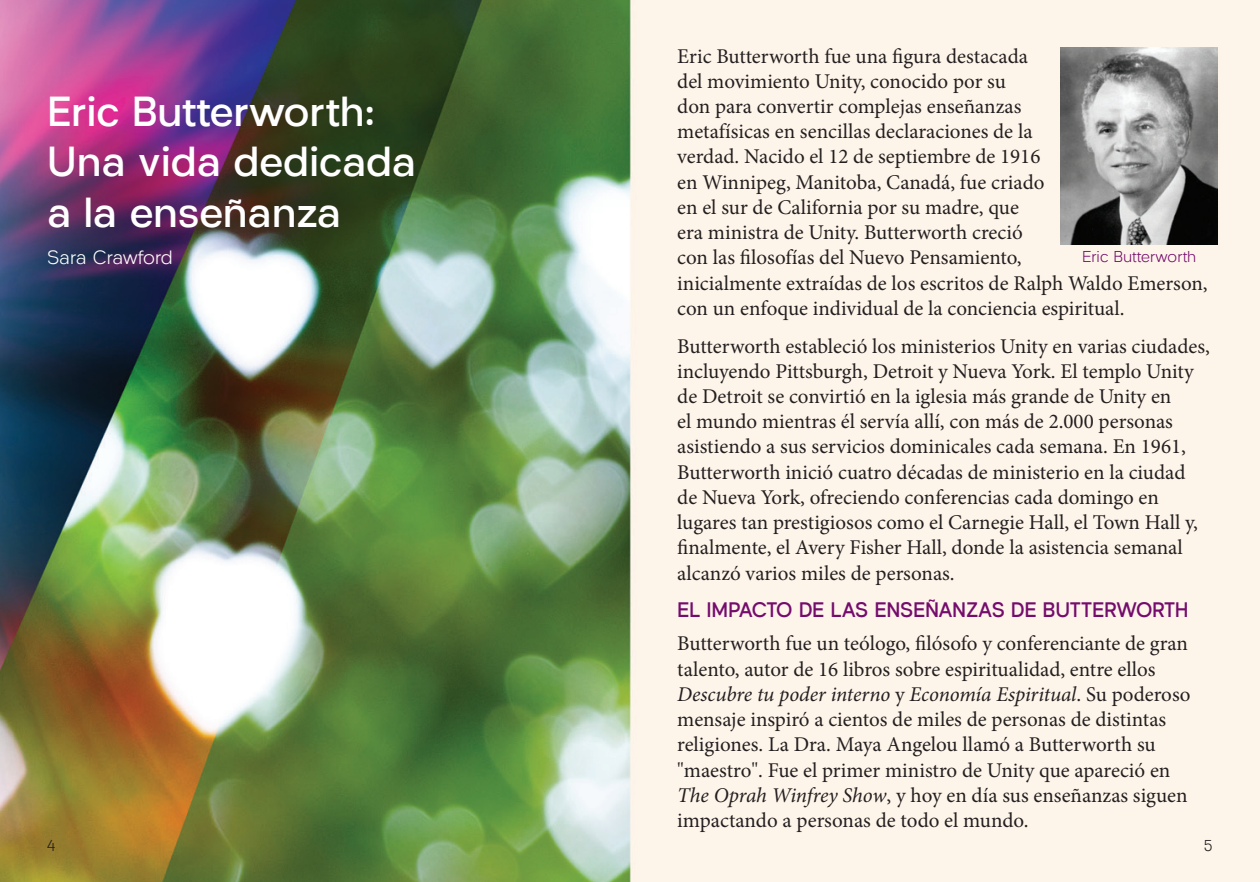
<style>
.page{position:relative;width:1260px;height:882px;background:#fff}
.page>*{position:absolute;margin:0;border:0;box-sizing:border-box;transform-origin:0 0}
.t1{font:600 42px/50.4px "Givonic";letter-spacing:-.01em;color:#fff}
.t2{font:21px/25.2px "Minion Pro";color:#231f20}
.t3{font:600 21px "Givonic";letter-spacing:-.02em;color:#740c6d}
.t4{font:300 19.25px "Givonic";letter-spacing:-.035em;color:#fff}
.t5{font:300 15.75px "Givonic";letter-spacing:-.01em;color:#740c6d}
.t6{font:300 15.75px "Givonic";color:#231f20}
.s1{font-style:italic}
</style>
<div class="page">
<img style="left:0;top:0;width:1260px;height:882px">
<img style="left:1061px;top:47px;width:157px;height:197px">
<h1 class="t1" style="left:47px;top:86px;width:370px">Eric Butterworth:<br>Una vida dedicada a la enseñanza</h1>
<p class="t4" style="left:47px;top:247px;width:127px">Sara Crawford</p>
<p class="t6" style="left:47px;top:836px;width:9px">4</p>
<p class="t2" style="left:677px;top:43px;width:532px">Eric Butterworth fue una figura destacada<br>del movimiento Unity, conocido por su<br>don para convertir complejas enseñanzas<br>metafísicas en sencillas declaraciones de la<br>verdad. Nacido el 12 de septiembre de 1916<br>en Winnipeg, Manitoba, Canadá, fue criado<br>en el sur de California por su madre, que<br>era ministra de Unity. Butterworth creció<br>con las filosofías del Nuevo Pensamiento,<br>inicialmente extraídas de los escritos de Ralph Waldo Emerson, con un enfoque individual de la conciencia espiritual.</p>
<p class="t2" style="left:677px;top:333px;width:534px">Butterworth estableció los ministerios Unity en varias ciudades, incluyendo Pittsburgh, Detroit y Nueva York. El templo Unity de Detroit se convirtió en la iglesia más grande de Unity en<br>el mundo mientras él servía allí, con más de 2.000 personas asistiendo a sus servicios dominicales cada semana. En 1961, Butterworth inició cuatro décadas de ministerio en la ciudad de Nueva York, ofreciendo conferencias cada domingo en lugares tan prestigiosos como el Carnegie Hall, el Town Hall y, finalmente, el Avery Fisher Hall, donde la asistencia semanal alcanzó varios miles de personas.</p>
<p class="t3" style="left:677px;top:597px;width:513px">EL IMPACTO DE LAS ENSEÑANZAS DE BUTTERWORTH</p>
<p class="t2" style="left:677px;top:631px;width:515px">Butterworth fue un teólogo, filósofo y conferenciante de gran talento, autor de 16 libros sobre espiritualidad, entre ellos <span class="s1">Descubre tu poder interno</span> y <span class="s1">Economía Espiritual</span>. Su poderoso mensaje inspiró a cientos de miles de personas de distintas religiones. La Dra. Maya Angelou llamó a Butterworth su "maestro". Fue el primer ministro de Unity que apareció en <span class="s1">The Oprah Winfrey Show</span>, y hoy en día sus enseñanzas siguen impactando a personas de todo el mundo.</p>
<p class="t5" style="left:1082px;top:248px;width:116px">Eric Butterworth</p>
<p class="t6" style="left:1204px;top:836px;width:10px">5</p>
</div>
